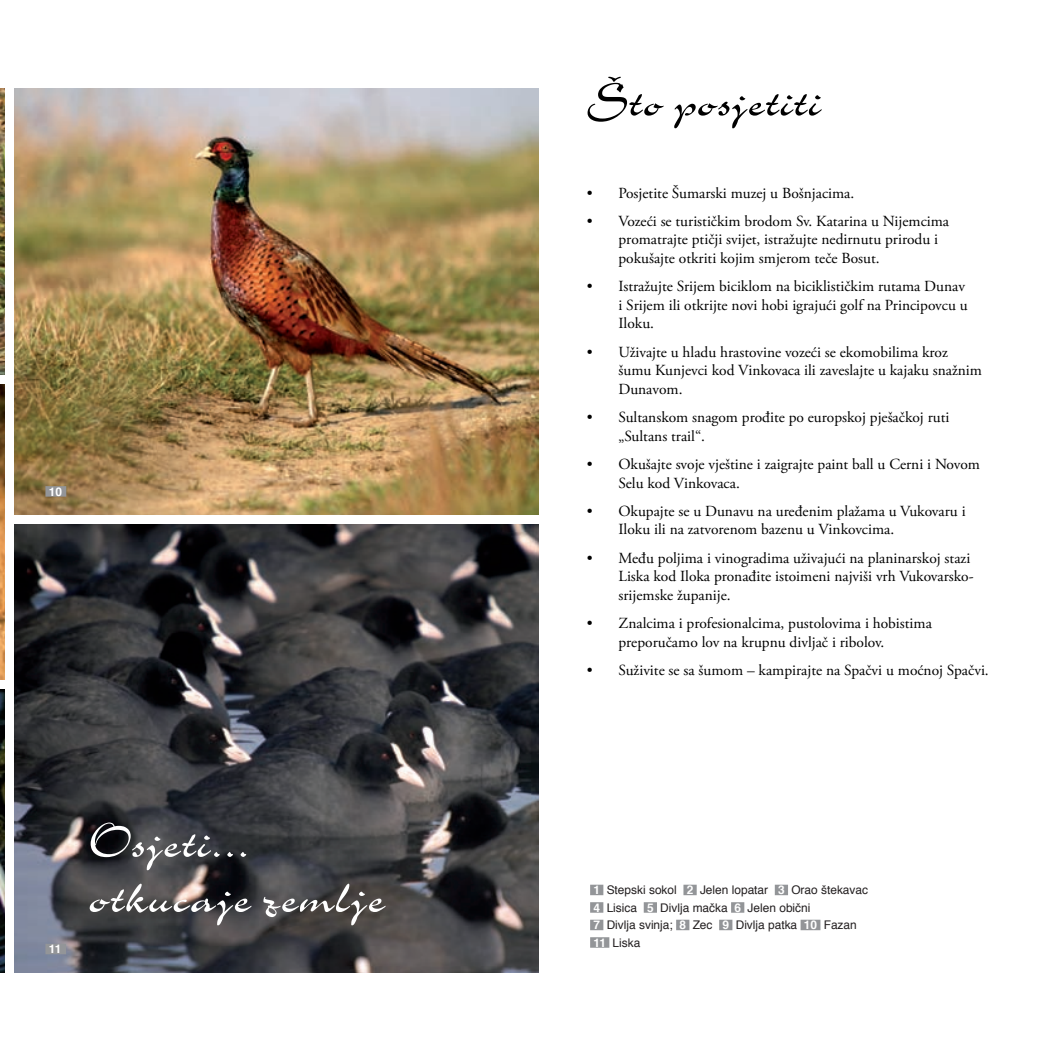
<style>
.page{position:relative;width:1058px;height:1060px;background:#fff}
.page>*{position:absolute;margin:0;border:0;box-sizing:border-box;transform-origin:0 0}
.t1{font:55.12px/55.1px "Charme";color:#fff}
.t2{font:52.5px "Charme";color:#000}
.t3{font:15.4px/18.6px "Adobe Garamond Pro";color:#000}
.t4{font:11.9px/17.5px "Helvetica";color:#231f20}
.t5{font:700 11.9px "Helvetica";color:#fff}
.s1{font-weight:700;color:#fff}
</style>
<div class="page">
<img style="left:14px;top:524px;width:524px;height:448px">
<img style="left:14px;top:88px;width:524px;height:427px">
<img style="left:0;top:88px;width:5px;height:287px">
<img style="left:0;top:384px;width:5px;height:296px">
<img style="left:0;top:689px;width:5px;height:283px">
<div style="left:590px;top:884px;width:13px;height:11px;background:#939598"></div>
<div style="left:683px;top:884px;width:13px;height:11px;background:#939598"></div>
<div style="left:774px;top:884px;width:14px;height:11px;background:#939598"></div>
<div style="left:590px;top:902px;width:13px;height:10px;background:#939598"></div>
<div style="left:643px;top:902px;width:14px;height:10px;background:#939598"></div>
<div style="left:731px;top:902px;width:13px;height:10px;background:#939598"></div>
<div style="left:590px;top:919px;width:13px;height:11px;background:#939598"></div>
<div style="left:676px;top:919px;width:13px;height:11px;background:#939598"></div>
<div style="left:719px;top:919px;width:13px;height:11px;background:#939598"></div>
<div style="left:800px;top:919px;width:20px;height:11px;background:#939598"></div>
<div style="left:590px;top:937px;width:19px;height:10px;background:#939598"></div>
<div style="left:45px;top:486px;width:21px;height:10px;background:#939598"></div>
<div style="left:45px;top:943px;width:21px;height:11px;background:#939598"></div>
<p class="t5" style="left:49px;top:482px;width:15px">10</p>
<p class="t5" style="left:49px;top:939px;width:14px">11</p>
<h1 class="t1" style="left:89px;top:815px;width:299px">Osjeti... otkucaje zemlje</h1>
<h2 class="t2" style="left:587px;top:76px;width:236px">Što posjetiti</h2>
<p class="t3" style="left:587px;top:184px;width:269px">• Posjetite Šumarski muzej u Bošnjacima.</p>
<p class="t3" style="left:618px;top:212px;width:332px;text-indent:-31px">• Vozeći se turističkim brodom Sv. Katarina u Nijemcima promatrajte ptičji svijet, istražujte nedirnutu prirodu i pokušajte otkriti kojim smjerom teče Bosut.</p>
<p class="t3" style="left:618px;top:278px;width:350px;text-indent:-31px">• Istražujte Srijem biciklom na biciklističkim rutama Dunav i Srijem ili otkrijte novi hobi igrajući golf na Principovcu u<br>Iloku.</p>
<p class="t3" style="left:618px;top:343px;width:365px;text-indent:-31px">• Uživajte u hladu hrastovine vozeći se ekomobilima kroz šumu Kunjevci kod Vinkovaca ili zaveslajte u kajaku snažnim<br>Dunavom.</p>
<p class="t3" style="left:618px;top:408px;width:332px;text-indent:-31px">• Sultanskom snagom prođite po europskoj pješačkoj ruti „Sultans trail“.</p>
<p class="t3" style="left:618px;top:455px;width:363px;text-indent:-31px">• Okušajte svoje vještine i zaigrajte paint ball u Cerni i Novom<br>Selu kod Vinkovaca.</p>
<p class="t3" style="left:618px;top:502px;width:348px;text-indent:-31px">• Okupajte se u Dunavu na uređenim plažama u Vukovaru i<br>Iloku ili na zatvorenom bazenu u Vinkovcima.</p>
<p class="t3" style="left:618px;top:549px;width:356px;text-indent:-31px">• Među poljima i vinogradima uživajući na planinarskoj stazi<br>Liska kod Iloka pronađite istoimeni najviši vrh Vukovarsko&shy;srijemske županije.</p>
<p class="t3" style="left:618px;top:614px;width:315px;text-indent:-31px">• Znalcima i profesionalcima, pustolovima i hobistima preporučamo lov na krupnu divljač i ribolov.</p>
<p class="t3" style="left:587px;top:661px;width:403px">• Suživite se sa šumom – kampirajte na Spačvi u moćnoj Spačvi.</p>
<p class="t4" style="left:593px;top:881px;width:276px"><span class="s1">1</span> Stepski sokol <span class="s1">2</span> Jelen lopatar <span class="s1">3</span> Orao štekavac <span class="s1">4</span> Lisica <span class="s1">5</span> Divlja mačka <span class="s1">6</span> Jelen obični<br><span class="s1">7</span> Divlja svinja; <span class="s1">8</span> Zec <span class="s1">9</span> Divlja patka <span class="s1">10</span> Fazan <span class="s1">11</span> Liska</p>
</div>
